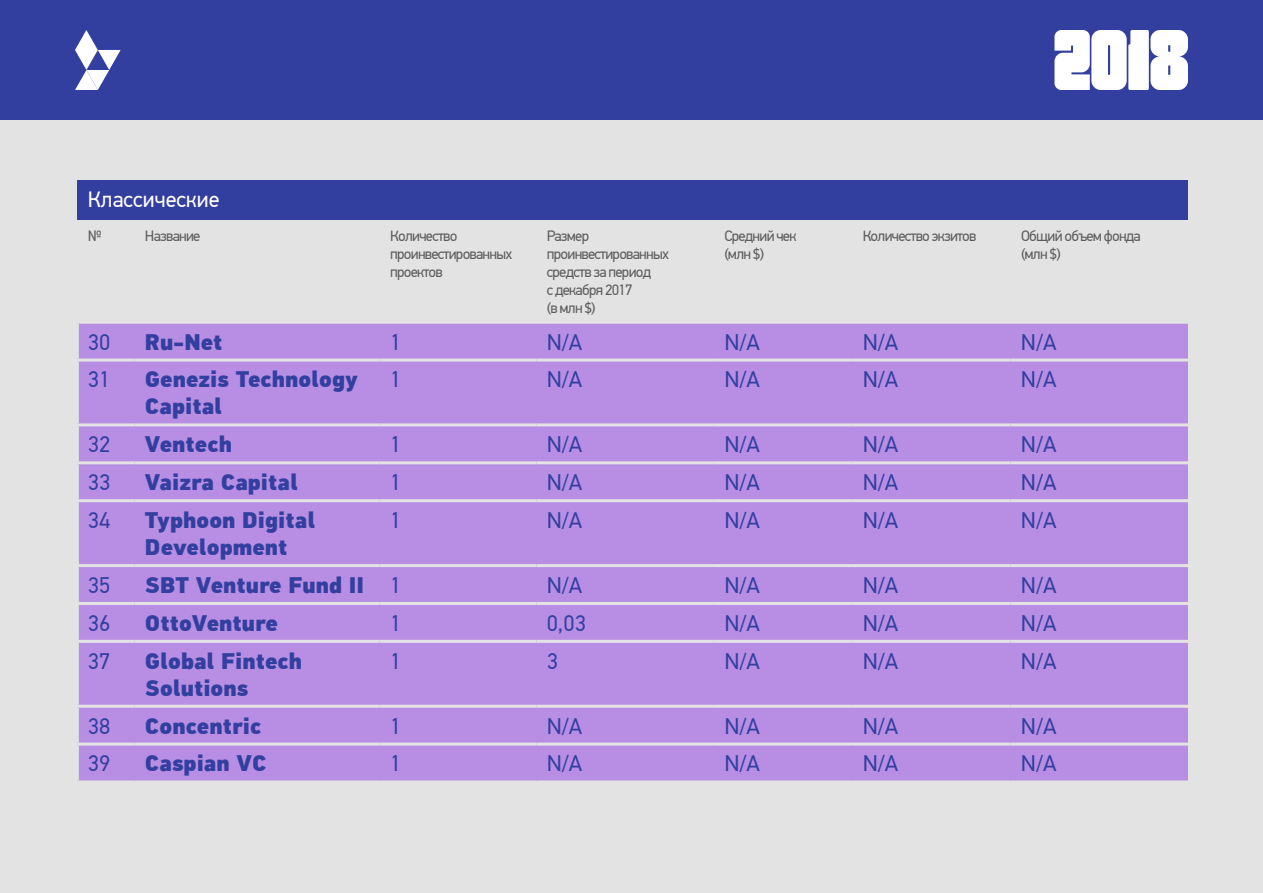
<style>
.page{position:relative;width:1263px;height:893px;background:#fff}
.page>*{position:absolute;margin:0;border:0;box-sizing:border-box;transform-origin:0 0}
.t1{font:22.5px "PF Din Text Pro";letter-spacing:-.005em;color:#333f9f}
.t2{font:900 22.5px/27px "PF Din Text Pro";color:#333f9f}
.t3{font:22.5px "PF Din Text Pro";color:#fff}
.t4{font:15px/18px "PF Din Text Pro";letter-spacing:-.05em;color:#5c5c5c}
.s1{font-weight:400}
</style>
<div class="page">
<div style="left:0;top:0;width:1263px;height:120px;background:#333f9f"></div>
<svg style="left:75px;top:30px;width:46px;height:60px"></svg>
<svg style="left:1054px;top:30px;width:134px;height:60px;background:#e9eaf4"></svg>
<div style="left:0;top:120px;width:1263px;height:773px;background:#e3e3e3"></div>
<div style="left:77px;top:180px;width:1111px;height:39px;background:#333f9f"></div>
<div style="left:79px;top:324px;width:1109px;height:456px;background:#b78ee3"></div>
<hr style="left:76px;top:359px;width:58px;height:3px;background:#e3e3e3">
<hr style="left:134px;top:359px;width:246px;height:3px;background:#e3e3e3">
<hr style="left:380px;top:359px;width:156px;height:3px;background:#e3e3e3">
<hr style="left:536px;top:359px;width:178px;height:3px;background:#e3e3e3">
<hr style="left:714px;top:359px;width:138px;height:3px;background:#e3e3e3">
<hr style="left:852px;top:359px;width:158px;height:3px;background:#e3e3e3">
<hr style="left:1010px;top:359px;width:178px;height:3px;background:#e3e3e3">
<hr style="left:76px;top:423px;width:58px;height:3px;background:#e3e3e3">
<hr style="left:134px;top:423px;width:246px;height:3px;background:#e3e3e3">
<hr style="left:380px;top:423px;width:156px;height:3px;background:#e3e3e3">
<hr style="left:536px;top:423px;width:178px;height:3px;background:#e3e3e3">
<hr style="left:714px;top:423px;width:138px;height:3px;background:#e3e3e3">
<hr style="left:852px;top:423px;width:158px;height:3px;background:#e3e3e3">
<hr style="left:1010px;top:423px;width:178px;height:3px;background:#e3e3e3">
<hr style="left:76px;top:461px;width:58px;height:3px;background:#e3e3e3">
<hr style="left:134px;top:461px;width:246px;height:3px;background:#e3e3e3">
<hr style="left:380px;top:461px;width:156px;height:3px;background:#e3e3e3">
<hr style="left:536px;top:461px;width:178px;height:3px;background:#e3e3e3">
<hr style="left:714px;top:461px;width:138px;height:3px;background:#e3e3e3">
<hr style="left:852px;top:461px;width:158px;height:3px;background:#e3e3e3">
<hr style="left:1010px;top:461px;width:178px;height:3px;background:#e3e3e3">
<hr style="left:76px;top:499px;width:58px;height:3px;background:#e3e3e3">
<hr style="left:134px;top:499px;width:246px;height:3px;background:#e3e3e3">
<hr style="left:380px;top:499px;width:156px;height:3px;background:#e3e3e3">
<hr style="left:536px;top:499px;width:178px;height:3px;background:#e3e3e3">
<hr style="left:714px;top:499px;width:138px;height:3px;background:#e3e3e3">
<hr style="left:852px;top:499px;width:158px;height:3px;background:#e3e3e3">
<hr style="left:1010px;top:499px;width:178px;height:3px;background:#e3e3e3">
<hr style="left:76px;top:564px;width:58px;height:3px;background:#e3e3e3">
<hr style="left:134px;top:564px;width:246px;height:3px;background:#e3e3e3">
<hr style="left:380px;top:564px;width:156px;height:3px;background:#e3e3e3">
<hr style="left:536px;top:564px;width:178px;height:3px;background:#e3e3e3">
<hr style="left:714px;top:564px;width:138px;height:3px;background:#e3e3e3">
<hr style="left:852px;top:564px;width:158px;height:3px;background:#e3e3e3">
<hr style="left:1010px;top:564px;width:178px;height:3px;background:#e3e3e3">
<hr style="left:76px;top:602px;width:58px;height:3px;background:#e3e3e3">
<hr style="left:134px;top:602px;width:246px;height:3px;background:#e3e3e3">
<hr style="left:380px;top:602px;width:156px;height:3px;background:#e3e3e3">
<hr style="left:536px;top:602px;width:178px;height:3px;background:#e3e3e3">
<hr style="left:714px;top:602px;width:138px;height:3px;background:#e3e3e3">
<hr style="left:852px;top:602px;width:158px;height:3px;background:#e3e3e3">
<hr style="left:1010px;top:602px;width:178px;height:3px;background:#e3e3e3">
<hr style="left:76px;top:640px;width:58px;height:3px;background:#e3e3e3">
<hr style="left:134px;top:640px;width:246px;height:3px;background:#e3e3e3">
<hr style="left:380px;top:640px;width:156px;height:3px;background:#e3e3e3">
<hr style="left:536px;top:640px;width:178px;height:3px;background:#e3e3e3">
<hr style="left:714px;top:640px;width:138px;height:3px;background:#e3e3e3">
<hr style="left:852px;top:640px;width:158px;height:3px;background:#e3e3e3">
<hr style="left:1010px;top:640px;width:178px;height:3px;background:#e3e3e3">
<hr style="left:76px;top:705px;width:58px;height:3px;background:#e3e3e3">
<hr style="left:134px;top:705px;width:246px;height:3px;background:#e3e3e3">
<hr style="left:380px;top:705px;width:156px;height:3px;background:#e3e3e3">
<hr style="left:536px;top:705px;width:178px;height:3px;background:#e3e3e3">
<hr style="left:714px;top:705px;width:138px;height:3px;background:#e3e3e3">
<hr style="left:852px;top:705px;width:158px;height:3px;background:#e3e3e3">
<hr style="left:1010px;top:705px;width:178px;height:3px;background:#e3e3e3">
<hr style="left:76px;top:743px;width:58px;height:3px;background:#e3e3e3">
<hr style="left:134px;top:743px;width:246px;height:3px;background:#e3e3e3">
<hr style="left:380px;top:743px;width:156px;height:3px;background:#e3e3e3">
<hr style="left:536px;top:743px;width:178px;height:3px;background:#e3e3e3">
<hr style="left:714px;top:743px;width:138px;height:3px;background:#e3e3e3">
<hr style="left:852px;top:743px;width:158px;height:3px;background:#e3e3e3">
<hr style="left:1010px;top:743px;width:178px;height:3px;background:#e3e3e3">
<h1 class="t3" style="left:88px;top:186px;width:133px">Классические</h1>
<p class="t4" style="left:88px;top:227px;width:15px">№</p>
<p class="t4" style="left:145px;top:227px;width:57px">Название</p>
<p class="t4" style="left:390px;top:227px;width:124px">Количество проинвестированных проектов</p>
<p class="t4" style="left:547px;top:227px;width:124px">Размер проинвестированных средств за период<br>с декабря 2017<br>(в млн $)</p>
<p class="t4" style="left:724px;top:227px;width:74px">Средний чек (млн $)</p>
<p class="t4" style="left:863px;top:227px;width:115px">Количество экзитов</p>
<p class="t4" style="left:1021px;top:227px;width:121px">Общий объем фонда (млн $)</p>
<h1 class="t1" style="left:88px;top:329px;width:24px">30</h1>
<h1 class="t2" style="left:145px;top:329px;width:79px">Ru-Net</h1>
<h1 class="t1" style="left:390px;top:329px;width:13px">1</h1>
<h1 class="t1" style="left:547px;top:329px;width:37px">N/A</h1>
<h1 class="t1" style="left:724px;top:329px;width:37px">N/A</h1>
<h1 class="t1" style="left:863px;top:329px;width:37px">N/A</h1>
<h1 class="t1" style="left:1021px;top:329px;width:37px">N/A</h1>
<h1 class="t1" style="left:88px;top:366px;width:24px">31</h1>
<h1 class="t2" style="left:145px;top:367px;width:215px">Genezis Technology<br>Capital</h1>
<h1 class="t1" style="left:390px;top:366px;width:13px">1</h1>
<h1 class="t1" style="left:547px;top:366px;width:37px">N/A</h1>
<h1 class="t1" style="left:724px;top:366px;width:37px">N/A</h1>
<h1 class="t1" style="left:863px;top:366px;width:37px">N/A</h1>
<h1 class="t1" style="left:1021px;top:366px;width:37px">N/A</h1>
<h1 class="t1" style="left:88px;top:431px;width:24px">32</h1>
<h1 class="t2" style="left:145px;top:431px;width:88px">Ventech</h1>
<h1 class="t1" style="left:390px;top:431px;width:13px">1</h1>
<h1 class="t1" style="left:547px;top:431px;width:37px">N/A</h1>
<h1 class="t1" style="left:724px;top:431px;width:37px">N/A</h1>
<h1 class="t1" style="left:863px;top:431px;width:37px">N/A</h1>
<h1 class="t1" style="left:1021px;top:431px;width:37px">N/A</h1>
<h1 class="t1" style="left:88px;top:469px;width:24px">33</h1>
<h1 class="t2" style="left:145px;top:469px;width:154px">Vaizra Capital</h1>
<h1 class="t1" style="left:390px;top:469px;width:13px">1</h1>
<h1 class="t1" style="left:547px;top:469px;width:37px">N/A</h1>
<h1 class="t1" style="left:724px;top:469px;width:37px">N/A</h1>
<h1 class="t1" style="left:863px;top:469px;width:37px">N/A</h1>
<h1 class="t1" style="left:1021px;top:469px;width:37px">N/A</h1>
<h1 class="t1" style="left:88px;top:507px;width:24px">34</h1>
<h1 class="t2" style="left:145px;top:507px;width:172px">Typhoon Digital<br>Development</h1>
<h1 class="t1" style="left:390px;top:507px;width:13px">1</h1>
<h1 class="t1" style="left:547px;top:507px;width:37px">N/A</h1>
<h1 class="t1" style="left:724px;top:507px;width:37px">N/A</h1>
<h1 class="t1" style="left:863px;top:507px;width:37px">N/A</h1>
<h1 class="t1" style="left:1021px;top:507px;width:37px">N/A</h1>
<h1 class="t1" style="left:88px;top:572px;width:24px">35</h1>
<h1 class="t2" style="left:145px;top:572px;width:258px">SBT Venture Fund II <span class="s1">1</span></h1>
<h1 class="t1" style="left:547px;top:572px;width:37px">N/A</h1>
<h1 class="t1" style="left:724px;top:572px;width:37px">N/A</h1>
<h1 class="t1" style="left:863px;top:572px;width:37px">N/A</h1>
<h1 class="t1" style="left:1021px;top:572px;width:37px">N/A</h1>
<h1 class="t1" style="left:88px;top:610px;width:24px">36</h1>
<h1 class="t2" style="left:145px;top:610px;width:134px">OttoVenture</h1>
<h1 class="t1" style="left:390px;top:610px;width:13px">1</h1>
<h1 class="t1" style="left:547px;top:610px;width:41px">0,03</h1>
<h1 class="t1" style="left:724px;top:610px;width:37px">N/A</h1>
<h1 class="t1" style="left:863px;top:610px;width:37px">N/A</h1>
<h1 class="t1" style="left:1021px;top:610px;width:37px">N/A</h1>
<h1 class="t1" style="left:88px;top:648px;width:24px">37</h1>
<h1 class="t2" style="left:145px;top:648px;width:159px">Global Fintech<br>Solutions</h1>
<h1 class="t1" style="left:390px;top:648px;width:13px">1</h1>
<h1 class="t1" style="left:547px;top:648px;width:13px">3</h1>
<h1 class="t1" style="left:724px;top:648px;width:37px">N/A</h1>
<h1 class="t1" style="left:863px;top:648px;width:37px">N/A</h1>
<h1 class="t1" style="left:1021px;top:648px;width:37px">N/A</h1>
<h1 class="t1" style="left:88px;top:712px;width:24px">38</h1>
<h1 class="t2" style="left:145px;top:713px;width:118px">Concentric</h1>
<h1 class="t1" style="left:390px;top:712px;width:13px">1</h1>
<h1 class="t1" style="left:547px;top:712px;width:37px">N/A</h1>
<h1 class="t1" style="left:724px;top:712px;width:37px">N/A</h1>
<h1 class="t1" style="left:863px;top:712px;width:37px">N/A</h1>
<h1 class="t1" style="left:1021px;top:712px;width:37px">N/A</h1>
<h1 class="t1" style="left:88px;top:750px;width:24px">39</h1>
<h1 class="t2" style="left:145px;top:751px;width:123px">Caspian VC</h1>
<h1 class="t1" style="left:390px;top:750px;width:13px">1</h1>
<h1 class="t1" style="left:547px;top:750px;width:37px">N/A</h1>
<h1 class="t1" style="left:724px;top:750px;width:37px">N/A</h1>
<h1 class="t1" style="left:863px;top:750px;width:37px">N/A</h1>
<h1 class="t1" style="left:1021px;top:750px;width:37px">N/A</h1>
</div>
